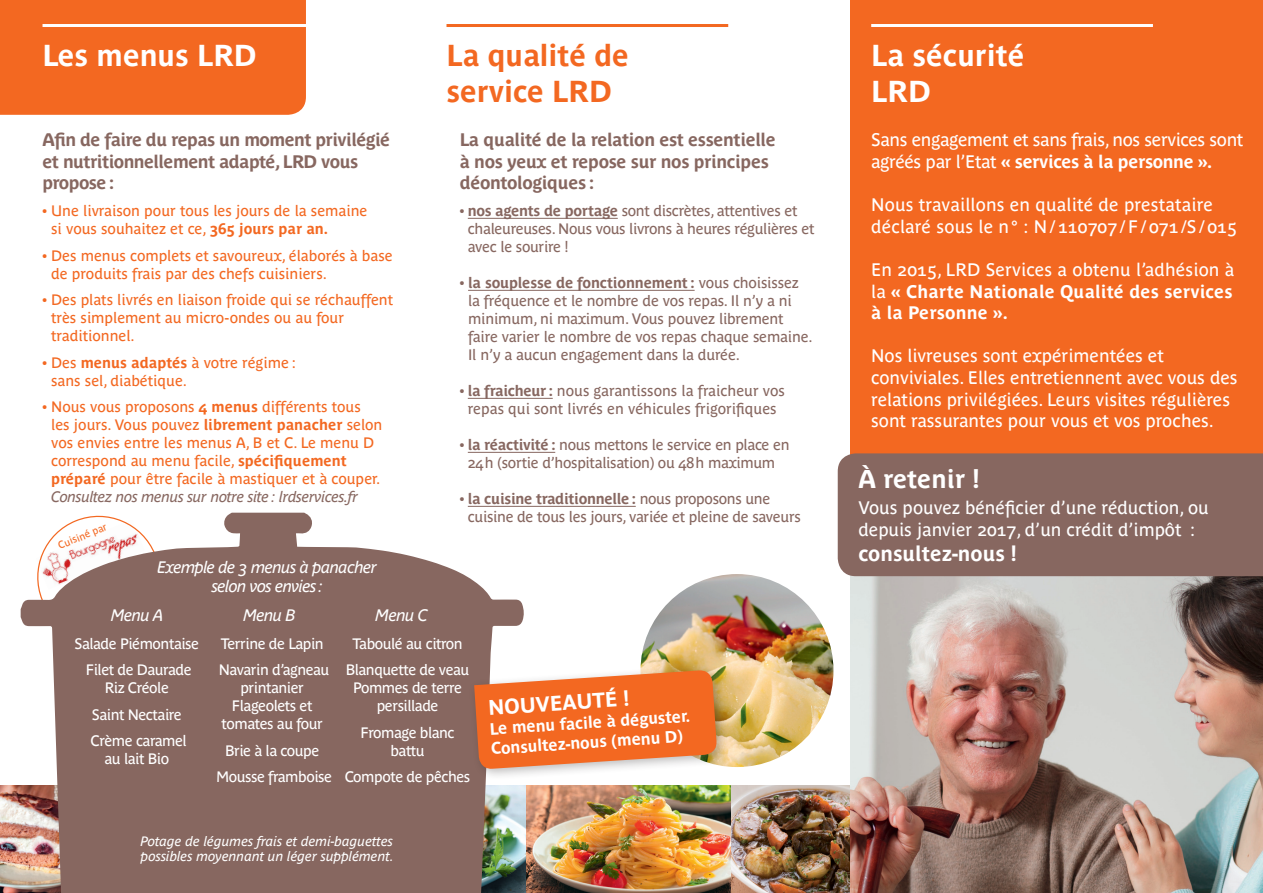
<style>
.page{position:relative;width:1263px;height:893px;background:#fff}
.page>*{position:absolute;margin:0;border:0;box-sizing:border-box;transform-origin:0 0}
.t1{font:700 30px/36px "Parisine";color:#fff}
.t2{font:700 30px/36px "Parisine";color:#f36821}
.t3{font:700 25.5px "Parisine Plus";color:#fff}
.t4{font:700 21px "Parisine Plus";color:#fff}
.t5{font:700 21px "Parisine";color:#fff}
.t6{font:18px/21.6px "Parisine Plus";color:#fff}
.t7{font:700 18px/21.6px "Parisine Plus";letter-spacing:-.02em;color:#876760}
.t8{font:700 18px/21.6px "Parisine Plus";letter-spacing:.01em;color:#fff;text-align:justify}
.t9{font:18px/21.6px "Parisine Plus";letter-spacing:-.02em;color:#fff}
.t10{font:italic 16.5px/19.8px "Parisine Plus";letter-spacing:-.04em;color:#fff;text-align:center}
.t11{font:700 16.5px/19.6px "Parisine";color:#fff}
.t12{font:15px/18px "Parisine Plus";color:#f36821}
.t13{font:15px/18px "Parisine Plus";letter-spacing:-.02em;color:#876760}
.t14{font:15px/26.5px "Parisine Plus";letter-spacing:-.03em;color:#fff;text-align:center}
.t15{font:15px/18px "Parisine Plus";color:#876760;text-align:center}
.t16{font:italic 13.5px/15px "Parisine Plus";color:#fff}
.t17{font:10.2px "Parisine";color:#f36821}
.s1{font-weight:700}
.s2{font-style:italic;color:#876760}
.s3{font-weight:400}
</style>
<div class="page">
<div style="left:0;top:0;width:306px;height:115px;background:#f36821"></div>
<div style="left:850px;top:0;width:413px;height:574px;background:#f36821"></div>
<img style="left:0;top:785px;width:21px;height:108px">
<img style="left:526px;top:785px;width:324px;height:108px">
<hr style="left:43px;top:24px;width:281px;height:3px;background:#fff">
<hr style="left:871px;top:24px;width:282px;height:3px;background:#fff">
<hr style="left:446px;top:24px;width:282px;height:3px;background:#f36821">
<img style="left:850px;top:576px;width:413px;height:317px">
<img style="left:640px;top:574px;width:193px;height:193px;border-radius:96px">
<div style="left:838px;top:453px;width:425px;height:123px;background:#876760"></div>
<hr style="left:468px;top:218px;width:150px;height:1px;background:#876760">
<hr style="left:468px;top:290px;width:227px;height:1px;background:#876760">
<hr style="left:468px;top:398px;width:85px;height:1px;background:#876760">
<hr style="left:468px;top:452px;width:87px;height:1px;background:#876760">
<hr style="left:468px;top:506px;width:168px;height:1px;background:#876760">
<svg style="left:21px;top:513px;width:503px;height:380px;fill:#876760"></svg>
<div style="left:468px;top:664px;width:261px;height:117px;background:#231f20;opacity:.3"></div>
<svg style="left:474px;top:670px;width:243px;height:99px;background:#ee793d"></svg>
<h1 class="t1" style="left:43px;top:37px;width:216px">Les menus LRD</h1>
<h1 class="t2" style="left:446px;top:37px;width:184px">La qualité de service LRD</h1>
<h1 class="t1" style="left:871px;top:37px;width:155px">La sécurité<br>LRD</h1>
<p class="t7" style="left:43px;top:129px;width:349px">Afin de faire du repas un moment privilégié et nutritionnellement adapté, LRD vous propose :</p>
<p class="t12" style="left:51px;top:202px;width:318px;text-indent:-9px">• Une livraison pour tous les jours de la semaine si vous souhaitez et ce, <span class="s1">365 jours par an.</span></p>
<p class="t12" style="left:51px;top:246px;width:343px;text-indent:-9px">• Des menus complets et savoureux, élaborés à base de produits frais par des chefs cuisiniers.</p>
<p class="t12" style="left:51px;top:291px;width:344px;text-indent:-9px">• Des plats livrés en liaison froide qui se réchauffent très simplement au micro-ondes ou au four traditionnel.</p>
<p class="t12" style="left:51px;top:353px;width:246px;text-indent:-9px">• Des <span class="s1">menus adaptés</span> à votre régime : sans sel, diabétique.</p>
<p class="t12" style="left:51px;top:398px;width:333px;text-indent:-9px">• Nous vous proposons <span class="s1">4 menus</span> différents tous les jours. Vous pouvez <span class="s1">librement panacher</span> selon vos envies entre les menus A, B et C. Le menu D correspond au menu facile, <span class="s1">spécifiquement préparé</span> pour être facile à mastiquer et à couper.<br><span class="s2">Consultez nos menus sur notre site : lrdservices.fr</span></p>
<p class="t17" style="left:56px;top:540px;width:53px;rotate:-22deg">Cuisiné par</p>
<p class="t10" style="left:158px;top:557px;width:221px">Exemple de 3 menus à panacher selon vos envies :</p>
<p class="t10" style="left:111px;top:605px;width:54px">Menu A</p>
<p class="t10" style="left:243px;top:605px;width:54px">Menu B</p>
<p class="t10" style="left:375px;top:605px;width:54px">Menu C</p>
<p class="t7" style="left:460px;top:129px;width:317px">La qualité de la relation est essentielle à nos yeux et repose sur nos principes déontologiques :</p>
<p class="t13" style="left:468px;top:202px;width:348px;text-indent:-8px">• <span class="s1">nos agents de portage</span> sont discrètes, attentives et chaleureuses. Nous vous livrons à heures régulières et avec le sourire !</p>
<p class="t13" style="left:468px;top:274px;width:346px;text-indent:-8px">• <span class="s1">la souplesse de fonctionnement :</span> vous choisissez la fréquence et le nombre de vos repas. Il n’y a ni minimum, ni maximum. Vous pouvez librement faire varier le nombre de vos repas chaque semaine.<br>Il n’y a aucun engagement dans la durée.</p>
<p class="t15" style="left:460px;top:382px;width:327px">• <span class="s1">la fraicheur :</span> nous garantissons la fraicheur vos repas qui sont livrés en véhicules frigorifiques</p>
<p class="t13" style="left:460px;top:436px;width:331px;text-align:center">• <span class="s1">la réactivité :</span> nous mettons le service en place en<br>24h (sortie d’hospitalisation) ou 48h maximum</p>
<p class="t13" style="left:468px;top:490px;width:334px;text-indent:-8px">• <span class="s1">la cuisine traditionnelle :</span> nous proposons une cuisine de tous les jours, variée et pleine de saveurs</p>
<p class="t14" style="left:74px;top:630px;width:126px">Salade Piémontaise<br>Filet de Daurade</p>
<p class="t14" style="left:91px;top:674px;width:98px">Riz Créole<br>Saint Nectaire<br>Crème caramel</p>
<p class="t14" style="left:105px;top:745px;width:66px">au lait Bio</p>
<p class="t14" style="left:219px;top:630px;width:112px;text-align:left">Terrine de Lapin<br>Navarin d’agneau</p>
<p class="t14" style="left:221px;top:679px;width:103px;line-height:18px">printanier<br>Flageolets et tomates au four</p>
<p class="t14" style="left:216px;top:737px;width:118px">Brie à la coupe<br>Mousse framboise</p>
<p class="t14" style="left:346px;top:630px;width:125px">Taboulé au citron<br>Blanquette de veau</p>
<p class="t14" style="left:353px;top:679px;width:110px;line-height:18px">Pommes de terre persillade</p>
<p class="t14" style="left:360px;top:723px;width:96px;line-height:18px">Fromage blanc battu</p>
<p class="t14" style="left:345px;top:763px;width:127px">Compote de pêches</p>
<h3 class="t5" style="left:487px;top:696px;width:143px;rotate:-4deg">NOUVEAUTÉ !</h3>
<p class="t11" style="left:489px;top:719px;width:202px;rotate:-4deg">Le menu facile à déguster.<br>Consultez-nous (menu D)</p>
<p class="t16" style="left:140px;top:833px;width:255px">Potage de légumes frais et demi-baguettes possibles moyennant un léger supplément.</p>
<p class="t9" style="left:871px;top:129px;width:374px">Sans engagement et sans frais, nos services sont agréés par l’Etat <span class="s1">« services à la personne ».</span></p>
<p class="t6" style="left:871px;top:194px;width:367px">Nous travaillons en qualité de prestataire déclaré sous le n° : N/ 110707 / F / 071 /S / 015</p>
<p class="t8" style="left:871px;top:259px;width:365px"><span class="s3">En 2015, LRD Services a obtenu l’adhésion à la</span> « Charte Nationale Qualité des services à la Personne ».</p>
<p class="t6" style="left:871px;top:345px;width:368px">Nos livreuses sont expérimentées et conviviales. Elles entretiennent avec vous des relations privilégiées. Leurs visites régulières sont rassurantes pour vous et vos proches.</p>
<h2 class="t3" style="left:858px;top:464px;width:122px">À retenir !</h2>
<p class="t6" style="left:858px;top:497px;width:352px">Vous pouvez bénéficier d’une réduction, ou depuis janvier 2017, d’un crédit d’impôt :</p>
<h3 class="t4" style="left:858px;top:541px;width:160px">consultez-nous !</h3>
</div>
